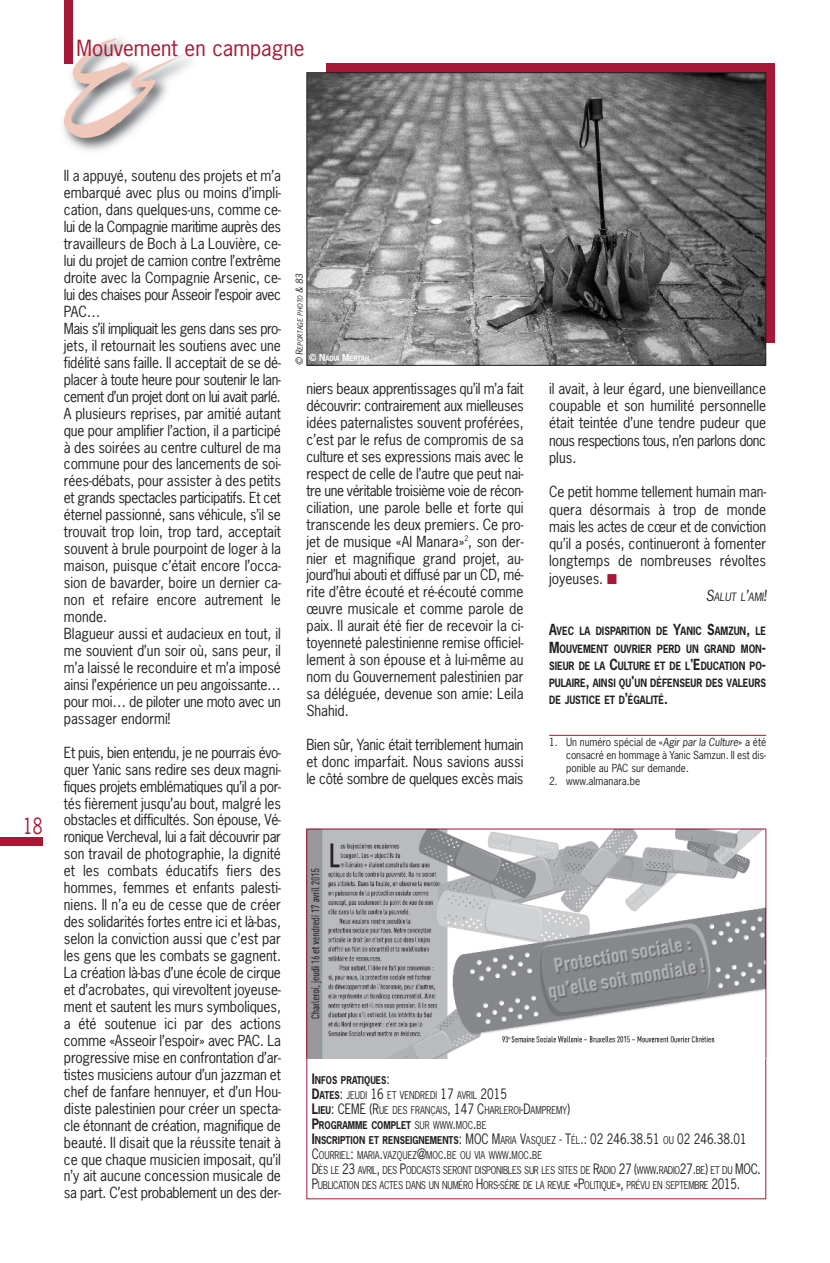
<style>
.page{position:relative;width:830px;height:1263px;background:#fff}
.page>*{position:absolute;margin:0;border:0;box-sizing:border-box;transform-origin:0 0}
.t1{font:21px "News Gothic";color:#a61836}
.t2{font:21px "News Gothic";color:#a61836;scale:.8 1}
.t3{font:14.4px/17px "News Gothic";color:#231f20;text-align:justify;scale:.95 1}
.t4{font:13.5px "News Gothic";color:#231f20;scale:.85 1}
.t5{font:700 10.8px/17.2px "News Gothic";color:#231f20;text-align:justify;scale:.85 1}
.t6{font:italic 10.8px "News Gothic";color:#231f20;scale:.95 1}
.t7{font:10.5px/12.9px "News Gothic";color:#231f20;text-align:justify;scale:.95 1}
.t8{font:10.2px/15px "News Gothic";letter-spacing:-.03em;color:#231f20;scale:.85 1}
.t9{font:10.2px/15px "News Gothic";color:#231f20;scale:.85 1}
.t10{font:italic 6.75px "News Gothic";color:#231f20}
.t11{font:700 6.75px "News Gothic";color:#fff;scale:.95 1}
.s1{font-size:9px}
.s2{color:#a61836}
.s3{font-size:14.4px}
.s4{font-style:italic}
.s5{font-weight:700;font-size:13.5px}
.s6{font-weight:700}
.s7{font-size:13.5px}
.s8{font-weight:700;font-size:10.2px}
.s9{font-size:10.2px}
</style>
<div class="page">
<img style="left:63px;top:32px;width:128px;height:119px">
<svg style="left:64px;top:38px;width:121px;height:100px"></svg>
<div style="left:64px;top:0;width:8px;height:64px;background:#a61836"></div>
<div style="left:0;top:838px;width:43px;height:8px;background:#a61836"></div>
<hr style="left:549px;top:735px;width:216px;height:1px;background:#a61836">
<div style="left:326px;top:64px;width:448px;height:279px;background:#a61836"></div>
<img style="left:308px;top:74px;width:455px;height:290px">
<div style="left:306px;top:72px;width:459px;height:294px;border:1px solid #231f20"></div>
<img style="left:306px;top:829px;width:459px;height:229px">
<h1 class="t1" style="left:77px;top:36px;width:229px">Mouvement en campagne</h1>
<h1 class="t2" style="left:23px;top:814px;width:26px">18</h1>
<p class="t3" style="left:64px;top:168px;width:230px;text-align:left">Il a appuyé, soutenu des projets et m’a embarqué avec plus ou moins d’impli&shy;cation, dans quelques-uns, comme ce&shy;lui de la Compagnie maritime auprès des travailleurs de Boch à La Louvière, ce&shy;lui du projet de camion contre l’extrême droite avec la Compagnie Arsenic, ce&shy;lui des chaises pour Asseoir l’espoir avec PAC…<br>Mais s’il impliquait les gens dans ses pro&shy;jets, il retournait les soutiens avec une fidélité sans faille. Il acceptait de se dé&shy;placer à toute heure pour soutenir le lan&shy;cement d’un projet dont on lui avait parlé.<br>A plusieurs reprises, par amitié autant que pour amplifier l’action, il a participé à des soirées au centre culturel de ma commune pour des lancements de soi&shy;rées-débats, pour assister à des petits et grands spectacles participatifs. Et cet éternel passionné, sans véhicule, s’il se trouvait trop loin, trop tard, acceptait souvent à brule pourpoint de loger à la maison, puisque c’était encore l’occa&shy;sion de bavarder, boire un dernier ca&shy;non et refaire encore autrement le monde.<br>Blagueur aussi et audacieux en tout, il me souvient d’un soir où, sans peur, il m’a laissé le reconduire et m’a imposé ainsi l’expérience un peu angoissante… pour moi… de piloter une moto avec un passager endormi!</p>
<p class="t3" style="left:64px;top:744px;width:230px">Et puis, bien entendu, je ne pourrais évo&shy;quer Yanic sans redire ses deux magni&shy;fiques projets emblématiques qu’il a por&shy;tés fièrement jusqu’au bout, malgré les obstacles et difficultés. Son épouse, Vé&shy;ronique Vercheval, lui a fait découvrir par son travail de photographie, la dignité et les combats éducatifs fiers des hommes, femmes et enfants palesti&shy;niens. Il n’a eu de cesse que de créer des solidarités fortes entre ici et là-bas, selon la conviction aussi que c’est par les gens que les combats se gagnent.<br>La création là-bas d’une école de cirque et d’acrobates, qui virevoltent joyeuse&shy;ment et sautent les murs symboliques, a été soutenue ici par des actions comme «Asseoir l’espoir» avec PAC. La progressive mise en confrontation d’ar&shy;tistes musiciens autour d’un jazzman et chef de fanfare hennuyer, et d’un Hou&shy;diste palestinien pour créer un specta&shy;cle étonnant de création, magnifique de beauté. Il disait que la réussite tenait à ce que chaque musicien imposait, qu’il n’y ait aucune concession musicale de sa part. C’est probablement un des der-</p>
<p class="t10" style="left:296px;top:365px;width:93px;rotate:-90deg"><span class="s1">© R</span>EPORTAGE PHOTO <span class="s1">&amp; 83</span></p>
<p class="t11" style="left:309px;top:354px;width:65px"><span class="s1">© N</span>ADIA <span class="s1">M</span>ERTAH</p>
<p class="t3" style="left:306px;top:380px;width:230px">niers beaux apprentissages qu’il m’a fait découvrir: contrairement aux mielleuses idées paternalistes souvent proférées, c’est par le refus de compromis de sa culture et ses expressions mais avec le respect de celle de l’autre que peut nai&shy;tre une véritable troisième voie de récon&shy;ciliation, une parole belle et forte qui transcende les deux premiers. Ce pro&shy;jet de musique «Al Manara»<sup>2</sup>, son der&shy;nier et magnifique grand projet, au&shy;jourd’hui abouti et diffusé par un CD, mé&shy;rite d’être écouté et ré-écouté comme œuvre musicale et comme parole de paix. Il aurait été fier de recevoir la ci&shy;toyenneté palestinienne remise officiel&shy;lement à son épouse et à lui-même au nom du Gouvernement palestinien par sa déléguée, devenue son amie: Leila Shahid.</p>
<p class="t3" style="left:306px;top:737px;width:230px">Bien sûr, Yanic était terriblement humain et donc imparfait. Nous savions aussi le côté sombre de quelques excès mais</p>
<p class="t3" style="left:549px;top:380px;width:230px">il avait, à leur égard, une bienveillance coupable et son humilité personnelle était teintée d’une tendre pudeur que nous respections tous, n’en parlons donc plus.</p>
<p class="t3" style="left:549px;top:484px;width:230px">Ce petit homme tellement humain man&shy;quera désormais à trop de monde mais les actes de cœur et de conviction qu’il a posés, continueront à fomenter longtemps de nombreuses révoltes joyeuses. <span class="s2">■</span></p>
<p class="t6" style="left:705px;top:591px;width:65px"><span class="s3">S</span>ALUT L<span class="s3">’</span>AMI<span class="s3">!</span></p>
<p class="t5" style="left:548px;top:623px;width:257px"><span class="s3">A</span>VEC LA DISPARITION DE <span class="s3">Y</span>ANIC <span class="s3">S</span>AMZUN<span class="s3">,</span> LE <span class="s3">M</span>OUVEMENT OUVRIER PERD UN GRAND MON<span class="s3">-</span>SIEUR DE LA <span class="s3">C</span>ULTURE ET DE L<span class="s3">'E</span>DUCATION PO<span class="s3">-</span>PULAIRE<span class="s3">,</span> AINSI QU<span class="s3">'</span>UN DÉFENSEUR DES VALEURS DE JUSTICE ET D<span class="s3">’</span>ÉGALITÉ<span class="s3">.</span></p>
<p class="t7" style="left:566px;top:736px;width:212px;text-indent:-17px">1. Un numéro spécial de «<span class="s4">Agir par la Culture</span>» a été consacré en hommage à Yanic Samzun. Il est dis&shy;ponible au PAC sur demande.</p>
<p class="t7" style="left:549px;top:775px;width:97px">2. www.almanara.be</p>
<p class="t9" style="left:311px;top:1073px;width:305px"><span class="s5">I</span><span class="s6">NFOS PRATIQUES</span><span class="s7">:<br></span><span class="s5">D</span><span class="s6">ATES</span><span class="s7">:</span> JEUDI <span class="s7">16</span> ET VENDREDI <span class="s7">17</span> AVRIL <span class="s7">2015<br></span><span class="s5">L</span><span class="s6">IEU</span><span class="s7">: CEME (R</span>UE DES FRANÇAIS<span class="s7">, 147 C</span>HARLEROI<span class="s7">-D</span>AMPREMY<span class="s7">)<br></span><span class="s5">P</span><span class="s6">ROGRAMME COMPLET</span> SUR WWW<span class="s7">.</span>MOC<span class="s7">.</span>BE</p>
<p class="t4" style="left:311px;top:1131px;width:513px"><span class="s6">I</span><span class="s8">NSCRIPTION ET RENSEIGNEMENTS</span>: MOC M<span class="s9">ARIA</span> V<span class="s9">ASQUEZ</span> - T<span class="s9">ÉL</span>.: 02 246.38.51 <span class="s9">OU</span> 02 246.38.01</p>
<p class="t8" style="left:311px;top:1148px;width:529px"><span class="s7">C</span>OURRIEL<span class="s7">:</span> MARIA<span class="s7">.</span>VAZQUEZ<span class="s7">@</span>MOC<span class="s7">.</span>BE OU VIA WWW<span class="s7">.</span>MOC<span class="s7">.</span>BE<br><span class="s7">D</span>ÈS LE <span class="s7">23</span> AVRIL<span class="s7">,</span> DES <span class="s7">P</span>ODCASTS SERONT DISPONIBLES SUR LES SITES DE <span class="s7">R</span>ADIO <span class="s7">27 (</span>WWW<span class="s7">.</span>RADIO<span class="s7">27.</span>BE<span class="s7">)</span> ET DU <span class="s7">MOC.<br>P</span>UBLICATION DES ACTES DANS UN NUMÉRO <span class="s7">H</span>ORS<span class="s7">-</span>SÉRIE DE LA REVUE <span class="s7">«P</span>OLITIQUE<span class="s7">»,</span> PRÉVU EN SEPTEMBRE <span class="s7">2015.</span></p>
</div>
